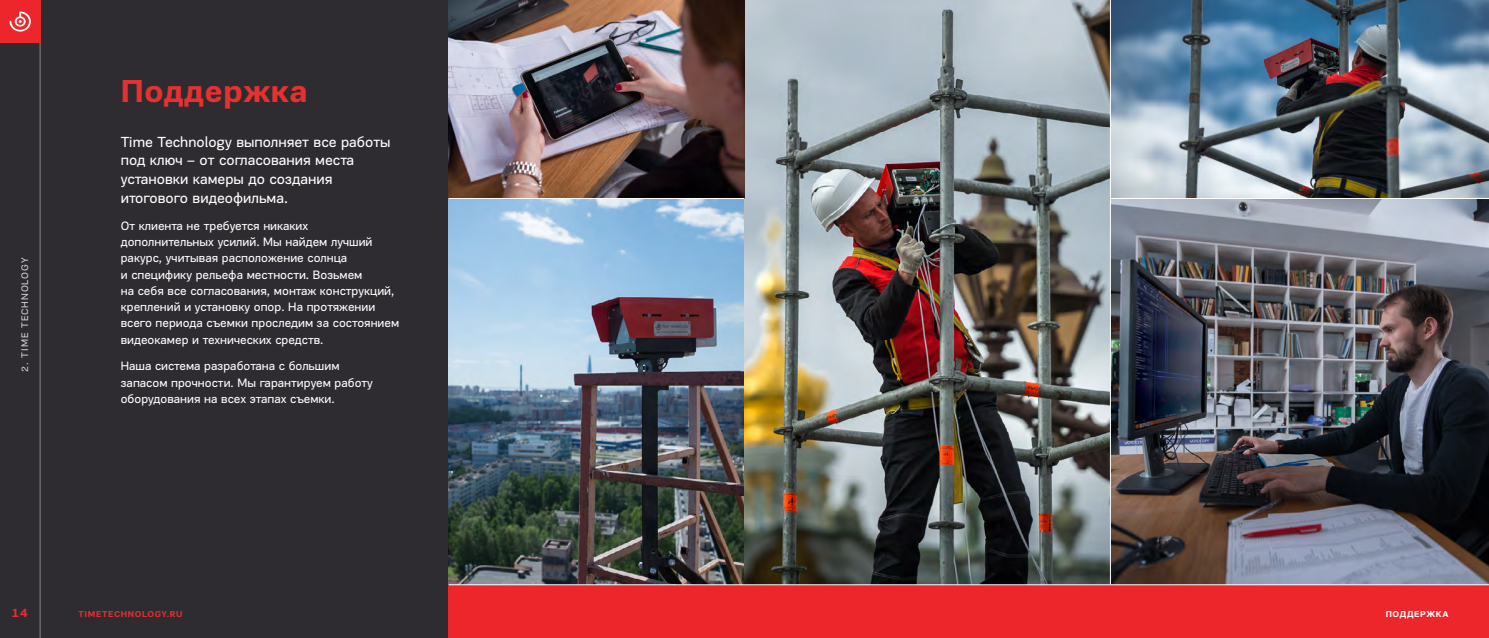
<style>
.page{position:relative;width:1489px;height:638px;background:#fff}
.page>*{position:absolute;margin:0;border:0;box-sizing:border-box;transform-origin:0 0}
.t1{font:700 32.5px "PF Encore Sans Pro";letter-spacing:.01em;color:#e43131}
.t2{font:15px/18.8px "PF Encore Sans Pro";color:#fff}
.t3{font:12.5px/16.2px "PF Encore Sans Pro";color:#fff}
.t4{font:700 12.5px "PF Encore Sans Pro";color:#e62d31}
.t5{font:9.75px "PF Encore Sans Pro";letter-spacing:.095em;color:#d6d4d5}
.t6{font:700 8.75px "PF Encore Sans Pro";letter-spacing:.07em;color:#e62d31}
.t7{font:700 8.75px "PF Encore Sans Pro";letter-spacing:.07em;color:#fff}
</style>
<div class="page">
<div style="left:0;top:0;width:744px;height:638px;background:#2e2c30"></div>
<div style="left:448px;top:0;width:1040px;height:638px;background:#ed262b"></div>
<img style="left:448px;top:0;width:1040px;height:585px">
<hr style="left:449px;top:584px;width:1039px;height:1px;background:#fff">
<hr style="left:448px;top:198px;width:296px;height:1px;background:#fff">
<hr style="left:1110px;top:198px;width:378px;height:1px;background:#fff">
<hr style="left:1109px;top:0;width:1px;height:584px;background:#fff">
<hr style="left:40px;top:43px;width:1px;height:595px;background:#878787">
<div style="left:0;top:0;width:40px;height:43px;background:#ed262b"></div>
<svg style="left:10px;top:11px;width:21px;height:21px"></svg>
<p class="t5" style="left:19px;top:372px;width:116px;rotate:-90deg">2. TIME TECHNOLOGY</p>
<h1 class="t1" style="left:121px;top:71px;width:188px">Поддержка</h1>
<p class="t2" style="left:121px;top:132px;width:271px">Time Technology выполняет все работы под ключ – от согласования места установки камеры до создания итогового видеофильма.</p>
<p class="t3" style="left:121px;top:217px;width:280px">От клиента не требуется никаких дополнительных усилий. Мы найдем лучший ракурс, учитывая расположение солнца<br>и специфику рельефа местности. Возьмем<br>на себя все согласования, монтаж конструкций, креплений и установку опор. На протяжении всего периода съемки проследим за состоянием видеокамер и технических средств.</p>
<p class="t3" style="left:121px;top:358px;width:254px">Наша система разработана с большим запасом прочности. Мы гарантируем работу оборудования на всех этапах съемки.</p>
<p class="t4" style="left:12px;top:605px;width:18px">14</p>
<p class="t6" style="left:78px;top:608px;width:106px">TIMETECHNOLOGY.RU</p>
<p class="t7" style="left:1385px;top:608px;width:64px">ПОДДЕРЖКА</p>
</div>
